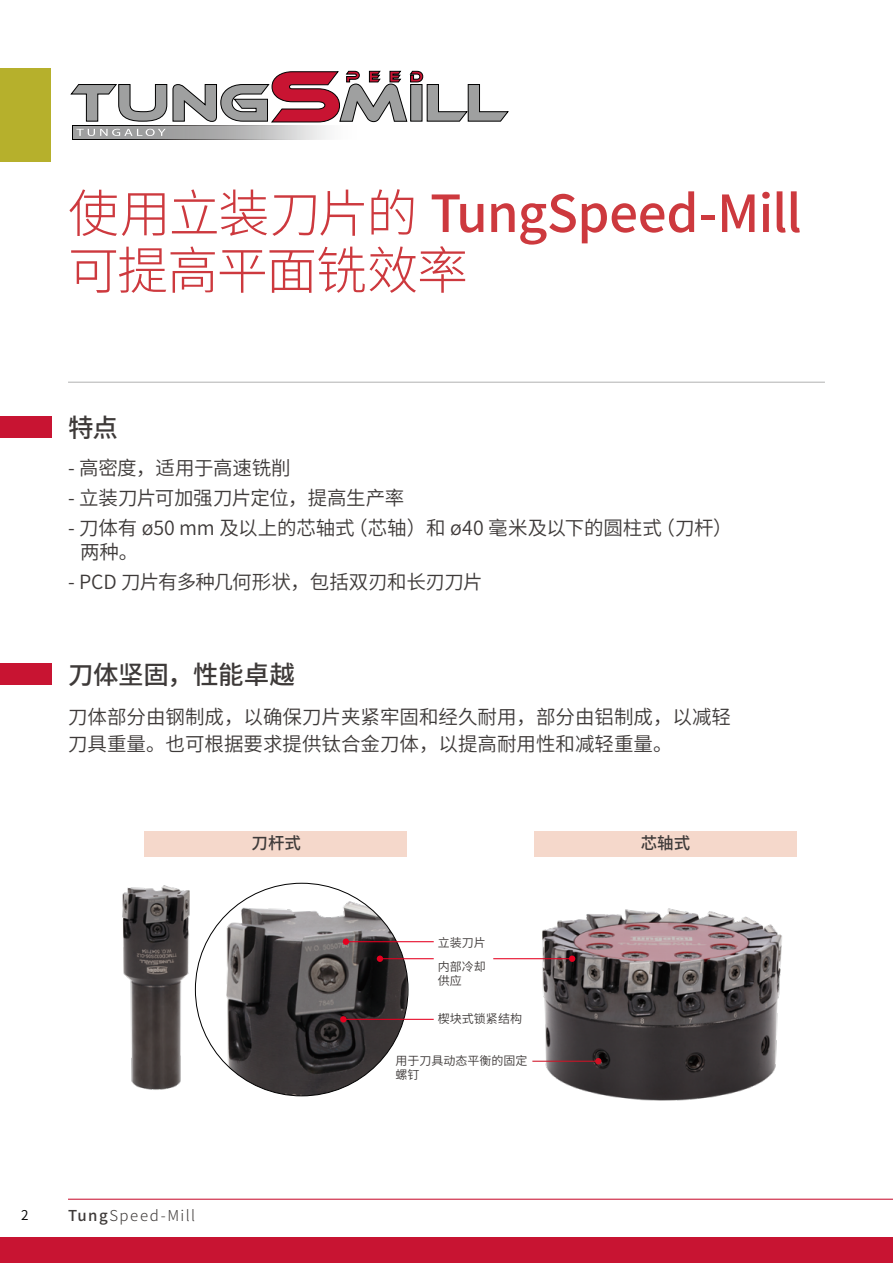
<style>
.page{position:relative;width:893px;height:1263px;background:#fff}
.page>*{position:absolute;margin:0;border:0;box-sizing:border-box;transform-origin:0 0}
.t1{font:300 51px/57px "Source Han Sans CN";letter-spacing:-.03em;color:#cd393e}
.t2{font:500 25.5px "Source Han Sans CN";letter-spacing:-.01em;color:#3e3a39}
.t3{font:19.5px/24px "Source Han Sans CN";color:#3e3a39}
.t4{font:19.5px "Source Han Sans CN";letter-spacing:-.03em;color:#3e3a39}
.t5{font:19.5px "Source Han Sans CN";letter-spacing:-.02em;color:#3e3a39}
.t6{font:500 16.5px "Source Han Sans CN";color:#3e3a39}
.t7{font:300 15px "Source Han Sans CN";letter-spacing:.1em;color:#3e3a39}
.t8{font:13.5px "Source Han Sans CN";color:#000}
.t9{font:12px/13.5px "Source Han Sans CN";color:#3e3a39}
.s1{font-weight:500}
</style>
<div class="page">
<div style="left:0;top:68px;width:51px;height:94px;background:#b6b02c"></div>
<div style="left:0;top:1237px;width:893px;height:26px;background:#c81432"></div>
<hr style="left:68px;top:1199px;width:825px;height:1px;background:#c81432">
<svg style="left:72px;top:126px;width:257px;height:13px"></svg>
<svg style="left:73px;top:127px;width:256px;height:11px;background:#b9b9b9"></svg>
<svg style="left:76px;top:129px;width:90px;height:7px"></svg>
<svg style="left:70px;top:70px;width:439px;height:53px"></svg>
<hr style="left:68px;top:382px;width:757px;height:1px;background:#b5b6b6">
<div style="left:0;top:417px;width:51px;height:21px;background:#c81432"></div>
<div style="left:0;top:663px;width:51px;height:22px;background:#c81432"></div>
<img style="left:532px;top:908px;width:250px;height:193px">
<img style="left:122px;top:885px;width:68px;height:205px">
<img style="left:195px;top:883px;width:213px;height:213px;border-radius:106px">
<hr style="left:380px;top:958px;width:54px;height:1px;background:#e60020">
<div style="left:377px;top:955px;width:6px;height:7px;background:#e60020;border-radius:50%"></div>
<hr style="left:493px;top:958px;width:79px;height:1px;background:#e60020">
<div style="left:569px;top:955px;width:6px;height:7px;background:#e60020;border-radius:50%"></div>
<hr style="left:343px;top:1019px;width:91px;height:1px;background:#e60020">
<div style="left:340px;top:1016px;width:7px;height:6px;background:#e60020;border-radius:50%"></div>
<hr style="left:346px;top:941px;width:88px;height:1px;background:#e60020">
<div style="left:343px;top:938px;width:6px;height:7px;background:#e60020;border-radius:50%"></div>
<hr style="left:532px;top:1061px;width:66px;height:1px;background:#cf1225">
<svg style="left:595px;top:1058px;width:6px;height:6px"></svg>
<div style="left:145px;top:831px;width:262px;height:26px;background:#f5d8cb"></div>
<div style="left:534px;top:831px;width:262px;height:26px;background:#f5d8cb"></div>
<h1 class="t1" style="left:68px;top:186px;width:735px">使用立装刀片的 <span class="s1">TungSpeed-Mill</span>可提高平面铣效率</h1>
<h2 class="t2" style="left:68px;top:413px;width:51px">特点</h2>
<p class="t3" style="left:68px;top:456px;width:224px">- 高密度，适用于高速铣削</p>
<p class="t5" style="left:68px;top:487px;width:338px">- 立装刀片可加强刀片定位，提高生产率</p>
<p class="t3" style="left:80px;top:516px;width:654px;text-indent:-12px">- 刀体有 ø50 mm 及以上的芯轴式（芯轴）和 ø40 毫米及以下的圆柱式（刀杆）两种。</p>
<p class="t4" style="left:68px;top:571px;width:416px">- PCD 刀片有多种几何形状，包括双刃和长刃刀片</p>
<h2 class="t2" style="left:68px;top:660px;width:228px">刀体坚固，性能卓越</h2>
<p class="t3" style="left:68px;top:703px;width:665px;line-height:27px">刀体部分由钢制成，以确保刀片夹紧牢固和经久耐用，部分由铝制成，以减轻刀具重量。也可根据要求提供钛合金刀体，以提高耐用性和减轻重量。</p>
<p class="t6" style="left:252px;top:834px;width:51px">刀杆式</p>
<p class="t6" style="left:641px;top:834px;width:51px">芯轴式</p>
<p class="t9" style="left:438px;top:936px;width:49px">立装刀片</p>
<p class="t9" style="left:438px;top:960px;width:49px">内部冷却供应</p>
<p class="t9" style="left:438px;top:1012px;width:85px">楔块式锁紧结构</p>
<p class="t8" style="left:21px;top:1207px;width:9px">2</p>
<p class="t7" style="left:68px;top:1207px;width:129px"><span class="s1">Tung</span>Speed-Mill</p>
<p class="t9" style="left:395px;top:1054px;width:133px">用于刀具动态平衡的固定螺钉</p>
</div>
